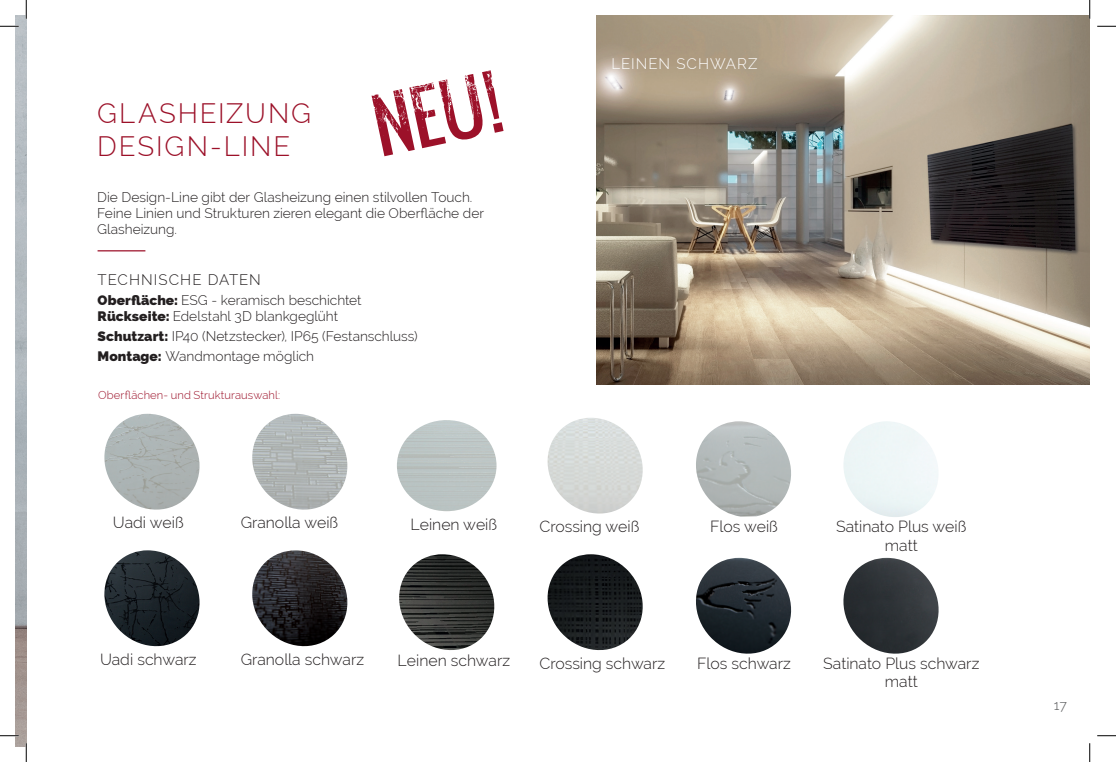
<style>
.page{position:relative;width:1116px;height:762px;background:#fff}
.page>*{position:absolute;margin:0;border:0;box-sizing:border-box;transform-origin:0 0}
.t1{font:300 27.5px/33px "Raleway";letter-spacing:.07em;color:#9c1129}
.t2{font:300 15.75px/19px "Raleway";color:#231f20;text-align:center}
.t3{font:300 15px "Raleway";letter-spacing:.065em;color:#231f20}
.t4{font:300 15px "Raleway";letter-spacing:.07em;color:#fff}
.t5{font:300 13.75px/16.2px "Raleway";color:#231f20}
.t6{font:300 13.75px "Raleway";color:#57585a}
.t7{font:300 11.25px "Raleway";letter-spacing:.01em;color:#9c1129}
.s1{font-weight:800}
</style>
<div class="page">
<img style="left:16px;top:16px;width:10px;height:730px">
<img style="left:596px;top:16px;width:493px;height:368px">
<hr style="left:98px;top:250px;width:47px;height:1px;background:#9c1129">
<img style="left:399px;top:554px;width:96px;height:96px">
<img style="left:397px;top:420px;width:99px;height:91px">
<img style="left:104px;top:550px;width:96px;height:97px">
<img style="left:104px;top:413px;width:96px;height:97px">
<img style="left:547px;top:554px;width:96px;height:97px">
<img style="left:547px;top:418px;width:96px;height:96px">
<img style="left:696px;top:557px;width:96px;height:97px">
<img style="left:696px;top:421px;width:95px;height:95px">
<img style="left:252px;top:550px;width:96px;height:97px">
<img style="left:252px;top:413px;width:96px;height:97px">
<img style="left:843px;top:557px;width:96px;height:97px">
<svg style="left:371px;top:70px;width:132px;height:86px"></svg>
<svg style="left:0;top:25px;width:19px;height:2px"></svg>
<svg style="left:1097px;top:25px;width:18px;height:2px"></svg>
<svg style="left:0;top:734px;width:19px;height:2px"></svg>
<svg style="left:1097px;top:735px;width:18px;height:1px"></svg>
<svg style="left:25px;top:0;width:2px;height:19px"></svg>
<svg style="left:25px;top:742px;width:2px;height:19px"></svg>
<svg style="left:1088px;top:0;width:2px;height:19px"></svg>
<svg style="left:1089px;top:743px;width:1px;height:18px"></svg>
<p class="t4" style="left:611px;top:55px;width:148px">LEINEN SCHWARZ</p>
<h1 class="t1" style="left:97px;top:97px;width:216px">GLASHEIZUNG<br>DESIGN-LINE</h1>
<p class="t5" style="left:97px;top:188px;width:388px">Die Design-Line gibt der Glasheizung einen stilvollen Touch.<br>Feine Linien und Strukturen zieren elegant die Oberfläche der<br>Glasheizung.</p>
<p class="t3" style="left:98px;top:271px;width:165px">TECHNISCHE DATEN</p>
<p class="t5" style="left:98px;top:292px;width:265px"><span class="s1">Oberfläche:</span> ESG - keramisch beschichtet<br><span class="s1">Rückseite:</span> Edelstahl 3D blankgeglüht</p>
<p class="t5" style="left:98px;top:326px;width:322px;line-height:19.8px"><span class="s1">Schutzart:</span> IP40 (Netzstecker), IP65 (Festanschluss)<br><span class="s1">Montage:</span> Wandmontage möglich</p>
<p class="t7" style="left:98px;top:388px;width:184px">Oberflächen- und Strukturauswahl:</p>
<p class="t2" style="left:113px;top:513px;width:72px">Uadi weiß</p>
<p class="t2" style="left:241px;top:513px;width:99px">Granolla weiß</p>
<p class="t2" style="left:410px;top:514px;width:88px">Leinen weiß</p>
<p class="t2" style="left:539px;top:516px;width:101px">Crossing weiß</p>
<p class="t2" style="left:710px;top:516px;width:69px">Flos weiß</p>
<p class="t2" style="left:836px;top:516px;width:132px">Satinato Plus weiß matt</p>
<p class="t2" style="left:100px;top:649px;width:98px">Uadi schwarz</p>
<p class="t2" style="left:241px;top:649px;width:125px">Granolla schwarz</p>
<p class="t2" style="left:397px;top:650px;width:114px">Leinen schwarz</p>
<p class="t2" style="left:539px;top:653px;width:127px">Crossing schwarz</p>
<p class="t2" style="left:697px;top:653px;width:95px">Flos schwarz</p>
<p class="t2" style="left:823px;top:653px;width:157px">Satinato Plus schwarz matt</p>
<p class="t6" style="left:1053px;top:696px;width:14px">17</p>
</div>
